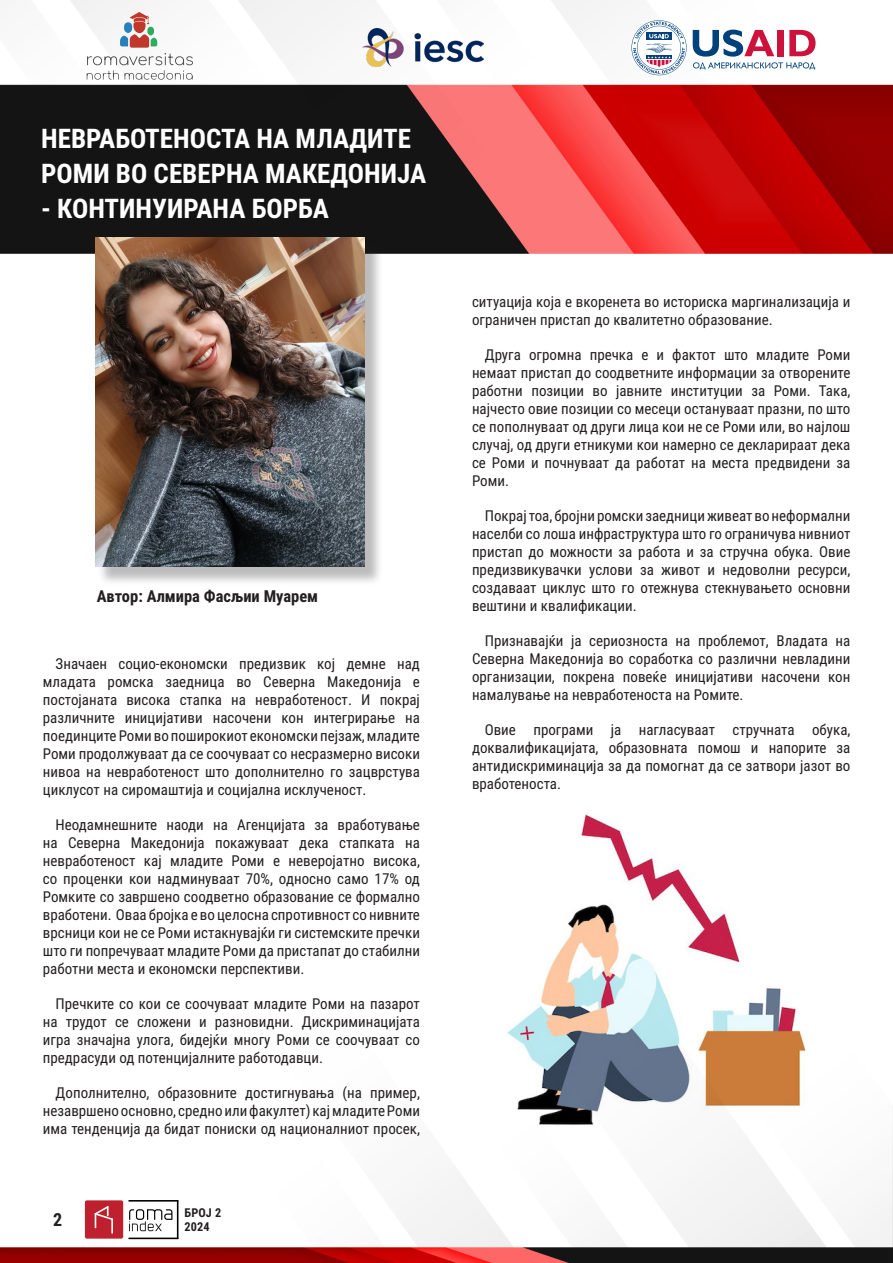
<style>
.page{position:relative;width:893px;height:1263px;background:#fff}
.page>*{position:absolute;margin:0;border:0;box-sizing:border-box;transform-origin:0 0}
.t1{font:700 27px "Roboto Condensed";color:#fff}
.t2{font:700 18px "Roboto Condensed";color:#231f20}
.t3{font:700 16.5px "Roboto Condensed";color:#231f20}
.t4{font:15px/18px "Roboto Condensed";color:#231f20;text-align:justify}
.t5{font:700 12.15px/14.2px "Roboto Condensed";letter-spacing:.01em;color:#231f20}
</style>
<div class="page">
<img style="left:0;top:0;width:892px;height:1263px">
<svg style="left:892px;top:1127px;width:1px;height:136px"></svg>
<svg style="left:85px;top:1200px;width:94px;height:39px"></svg>
<svg style="left:87px;top:12px;width:106px;height:68px"></svg>
<img style="left:363px;top:29px;width:120px;height:38px">
<svg style="left:693px;top:30px;width:123px;height:39px"></svg>
<svg style="left:631px;top:20px;width:56px;height:55px"></svg>
<div style="left:98px;top:240px;width:285px;height:346px;background:#231f20;opacity:.3"></div>
<img style="left:95px;top:237px;width:270px;height:330px">
<img style="left:495px;top:806px;width:332px;height:343px">
<p class="t1" style="left:41px;top:119px;width:371px">НЕВРАБОТЕНОСТА НА МЛАДИТЕ</p>
<p class="t1" style="left:41px;top:154px;width:386px">РОМИ ВО СЕВЕРНА МАКЕДОНИЈА</p>
<p class="t1" style="left:41px;top:189px;width:289px">- КОНТИНУИРАНА БОРБА</p>
<p class="t3" style="left:97px;top:584px;width:223px">Автор: Алмира Фасљии Муарем</p>
<p class="t4" style="left:43px;top:654px;width:379px;text-indent:13px">Значаен социо-економски предизвик кој демне над младата ромска заедница во Северна Македонија е постојаната висока стапка на невработеност. И покрај различните иницијативи насочени кон интегрирање на поединците Роми во поширокиот економски пејзаж, младите Роми продолжуваат да се соочуваат со несразмерно високи нивоа на невработеност што дополнително го зацврстува циклусот на сиромаштија и социјална исклученост.</p>
<p class="t4" style="left:43px;top:815px;width:379px;text-indent:13px">Неодамнешните наоди на Агенцијата за вработување на Северна Македонија покажуваат дека стапката на невработеност кај младите Роми е неверојатно висока, со проценки кои надминуваат 70%, односно само 17% од Ромките со завршено соодветно образование се формално вработени. Оваа бројка е во целосна спротивност со нивните врсници кои не се Роми истакнувајќи ги системските пречки што ги попречуваат младите Роми да пристапат до стабилни работни места и економски перспективи.</p>
<p class="t4" style="left:43px;top:994px;width:379px;text-indent:13px">Пречките со кои се соочуваат младите Роми на пазарот на трудот се сложени и разновидни. Дискриминацијата игра значајна улога, бидејќи многу Роми се соочуваат со предрасуди од потенцијалните работодавци.</p>
<p class="t4" style="left:43px;top:1083px;width:379px;text-indent:13px">Дополнително, образовните достигнувања (на пример, незавршено основно, средно или факултет) кај младите Роми има тенденција да бидат пониски од националниот просек,</p>
<p class="t2" style="left:53px;top:1206px;width:11px">2</p>
<p class="t5" style="left:185px;top:1205px;width:38px">БРОЈ 2<br>2024</p>
<p class="t4" style="left:472px;top:292px;width:380px">ситуација која е вкоренета во историска маргинализација и ограничен пристап до квалитетно образование.</p>
<p class="t4" style="left:472px;top:345px;width:380px;text-indent:13px">Друга огромна пречка е и фактот што младите Роми немаат пристап до соодветните информации за отворените работни позиции во јавните институции за Роми. Така, најчесто овие позиции со месеци остануваат празни, по што се пополнуваат од други лица кои не се Роми или, во најлош случај, од други етникуми кои намерно се декларираат дека се Роми и почнуваат да работат на места предвидени за Роми.</p>
<p class="t4" style="left:472px;top:506px;width:380px;text-indent:13px">Покрај тоа, бројни ромски заедници живеат во неформални населби со лоша инфраструктура што го ограничува нивниот пристап до можности за работа и за стручна обука. Овие предизвикувачки услови за живот и недоволни ресурси, создаваат циклус што го отежнува стекнувањето основни вештини и квалификации.</p>
<p class="t4" style="left:472px;top:631px;width:380px;text-indent:13px">Признавајќи ја сериозноста на проблемот, Владата на Северна Македонија во соработка со различни невладини организации, покрена повеќе иницијативи насочени кон намалување на невработеноста на Ромите.</p>
<p class="t4" style="left:472px;top:720px;width:380px;text-indent:13px">Овие програми ја нагласуваат стручната обука, доквалификацијата, образовната помош и напорите за антидискриминација за да помогнат да се затвори јазот во вработеноста.</p>
</div>
